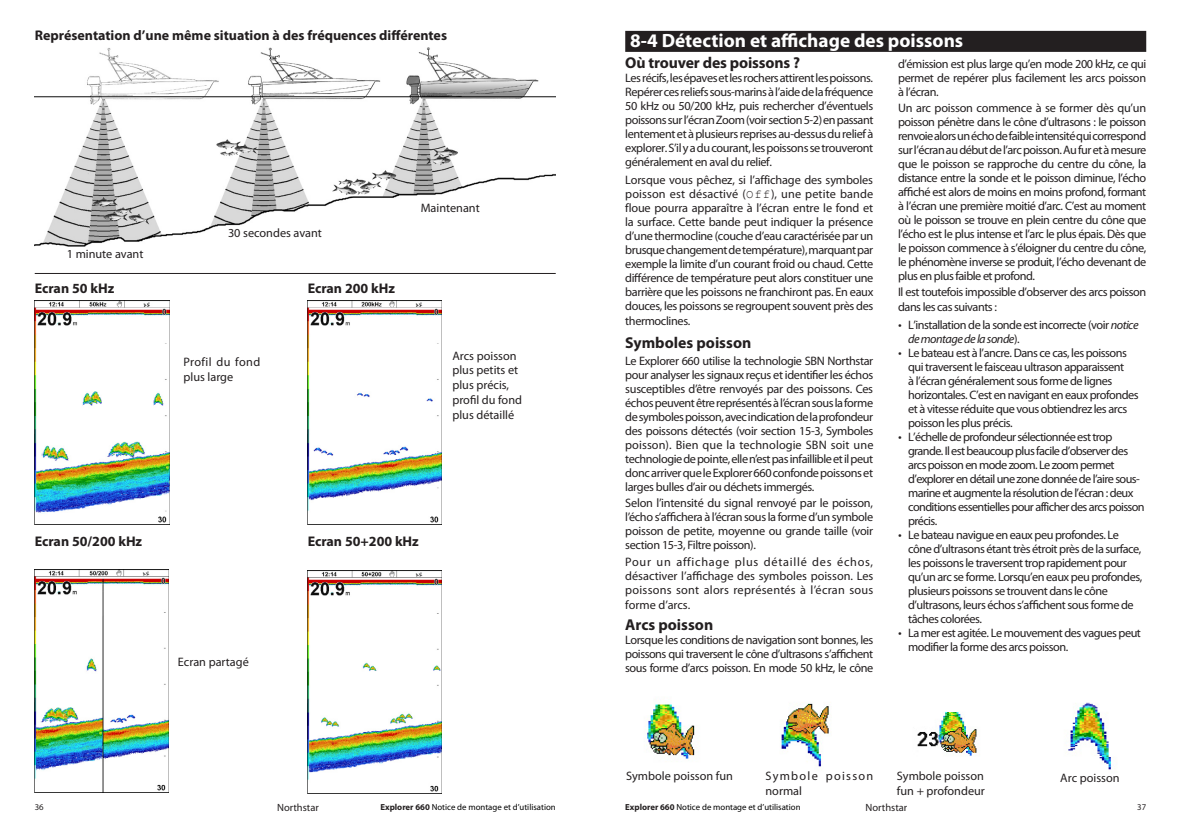
<style>
.page{position:relative;width:1181px;height:834px;background:#fff}
.page>*{position:absolute;margin:0;border:0;box-sizing:border-box;transform-origin:0 0}
.t1{font:700 19.25px "Myriad Pro";color:#fff}
.t2{font:700 15.75px "Myriad Pro";letter-spacing:-.005em;color:#231f20}
.t3{font:700 14px "Myriad Pro";color:#231f20}
.t4{font:12.25px/14px "Myriad Pro";letter-spacing:-.04em;color:#231f20;text-align:justify}
.t5{font:12.25px/14.7px "Myriad Pro";color:#231f20}
.t6{font:12.25px/14.7px "Myriad Pro";letter-spacing:.02em;color:#231f20}
.t7{font:12.25px/14.7px "Myriad Pro";letter-spacing:.105em;color:#231f20}
.t8{font:10.5px "Futura BT";color:#231f20}
.t9{font:8.75px "Myriad Pro";color:#000}
.t10{font:8.75px "Myriad Pro";color:#231f20}
.s1{font-family:"Courier New"}
.s2{font-family:"Times New Roman";font-size:10.5px}
.s3{font-style:italic}
.s4{font-weight:700;color:#231f20}
</style>
<div class="page">
<div style="left:625px;top:31px;width:521px;height:21px;background:#231f20"></div>
<img style="left:647px;top:704px;width:52px;height:56px">
<img style="left:781px;top:703px;width:48px;height:64px">
<img style="left:917px;top:712px;width:60px;height:44px">
<img style="left:1066px;top:702px;width:46px;height:68px">
<img style="left:35px;top:48px;width:520px;height:199px">
<hr style="left:35px;top:273px;width:521px;height:1px;background:#231f20">
<img style="left:35px;top:301px;width:134px;height:222px">
<img style="left:35px;top:569px;width:133px;height:223px">
<img style="left:308px;top:300px;width:134px;height:224px">
<img style="left:308px;top:570px;width:133px;height:222px">
<p class="t3" style="left:35px;top:28px;width:414px">Représentation d’une même situation à des fréquences différentes</p>
<p class="t5" style="left:67px;top:247px;width:78px">1 minute avant</p>
<p class="t3" style="left:35px;top:281px;width:81px">Ecran 50 kHz</p>
<p class="t5" style="left:228px;top:226px;width:95px">30 secondes avant</p>
<p class="t3" style="left:308px;top:281px;width:89px">Ecran 200 kHz</p>
<p class="t5" style="left:421px;top:201px;width:61px">Maintenant</p>
<p class="t6" style="left:183px;top:355px;width:78px">Profil du fond plus large</p>
<p class="t5" style="left:452px;top:348px;width:71px">Arcs poisson plus petits et plus précis, profil du fond plus détaillé</p>
<p class="t3" style="left:35px;top:533px;width:109px">Ecran 50/200 kHz</p>
<p class="t3" style="left:308px;top:533px;width:113px">Ecran 50+200 kHz</p>
<p class="t5" style="left:178px;top:654px;width:72px">Ecran partagé</p>
<h1 class="t1" style="left:630px;top:29px;width:335px">8-4 Détection et affichage des poissons</h1>
<p class="t2" style="left:625px;top:54px;width:177px">Où trouver des poissons ?</p>
<p class="t4" style="left:625px;top:71px;width:250px">Les récifs, les épaves et les rochers attirent les poissons.<br>Repérer ces reliefs sous-marins à l’aide de la fréquence 50 kHz ou 50/200 kHz, puis rechercher d’éventuels poissons sur l’écran Zoom (voir section 5-2) en passant lentement et à plusieurs reprises au-dessus du relief à explorer. S’il y a du courant, les poissons se trouveront généralement en aval du relief.</p>
<p class="t4" style="left:625px;top:173px;width:250px">Lorsque vous pêchez, si l’affichage des symboles poisson est désactivé (<span class="s1">Off</span>), une petite bande floue pourra apparaître à l’écran entre le fond et la surface. Cette bande peut indiquer la présence d’une thermocline (couche d’eau caractérisée par un brusque changement de température), marquant par exemple la limite d’un courant froid ou chaud. Cette différence de température peut alors constituer une barrière que les poissons ne franchiront pas. En eaux douces, les poissons se regroupent souvent près des thermoclines.</p>
<p class="t2" style="left:625px;top:334px;width:128px">Symboles poisson</p>
<p class="t4" style="left:625px;top:354px;width:250px">Le Explorer 660 utilise la technologie SBN Northstar pour analyser les signaux reçus et identifier les échos susceptibles d’être renvoyés par des poissons. Ces échos peuvent être représentés à l’écran sous la forme de symboles poisson, avec indication de la profondeur des poissons détectés (voir section 15-3, Symboles poisson). Bien que la technologie SBN soit une technologie de pointe, elle n’est pas infaillible et il peut donc arriver que le Explorer 660 confonde poissons et larges bulles d’air ou déchets immergés.</p>
<p class="t4" style="left:625px;top:496px;width:249px">Selon l’intensité du signal renvoyé par le poisson, l’écho s’affichera à l’écran sous la forme d’un symbole poisson de petite, moyenne ou grande taille (voir section 15-3, Filtre poisson).</p>
<p class="t4" style="left:625px;top:554px;width:249px">Pour un affichage plus détaillé des échos, désactiver l’affichage des symboles poisson. Les poissons sont alors représentés à l’écran sous forme d’arcs.</p>
<p class="t2" style="left:625px;top:615px;width:90px">Arcs poisson</p>
<p class="t4" style="left:625px;top:633px;width:249px">Lorsque les conditions de navigation sont bonnes, les poissons qui traversent le cône d’ultrasons s’affichent sous forme d’arcs poisson. En mode 50 kHz, le cône</p>
<p class="t4" style="left:898px;top:57px;width:250px">d’émission est plus large qu’en mode 200 kHz, ce qui permet de repérer plus facilement les arcs poisson à l’écran.</p>
<p class="t4" style="left:898px;top:101px;width:250px">Un arc poisson commence à se former dès qu’un poisson pénètre dans le cône d’ultrasons : le poisson renvoie alors un écho de faible intensité qui correspond sur l’écran au début de l’arc poisson. Au fur et à mesure que le poisson se rapproche du centre du cône, la distance entre la sonde et le poisson diminue, l’écho affiché est alors de moins en moins profond, formant à l’écran une première moitié d’arc. C’est au moment où le poisson se trouve en plein centre du cône que l’écho est le plus intense et l’arc le plus épais. Dès que le poisson commence à s’éloigner du centre du cône, le phénomène inverse se produit, l’écho devenant de plus en plus faible et profond.</p>
<p class="t4" style="left:898px;top:285px;width:250px;line-height:14.7px">Il est toutefois impossible d’observer des arcs poisson dans les cas suivants :</p>
<p class="t4" style="left:908px;top:318px;width:232px;text-indent:-10px"><span class="s2">•</span> L’installation de la sonde est incorrecte (voir <span class="s3">notice de montage de la sonde</span>).</p>
<p class="t4" style="left:908px;top:346px;width:232px;text-align:left;text-indent:-10px"><span class="s2">•</span> Le bateau est à l’ancre. Dans ce cas, les poissons qui traversent le faisceau ultrason apparaissent<br>à l’écran généralement sous forme de lignes horizontales. C’est en navigant en eaux profondes et à vitesse réduite que vous obtiendrez les arcs poisson les plus précis.</p>
<p class="t4" style="left:908px;top:430px;width:238px;text-align:left;text-indent:-10px"><span class="s2">•</span> L’échelle de profondeur sélectionnée est trop grande. Il est beaucoup plus facile d’observer des arcs poisson en mode zoom. Le zoom permet d’explorer en détail une zone donnée de l’aire sous&shy;marine et augmente la résolution de l’écran : deux conditions essentielles pour afficher des arcs poisson précis.</p>
<p class="t4" style="left:908px;top:528px;width:236px;text-align:left;text-indent:-10px"><span class="s2">•</span> Le bateau navigue en eaux peu profondes. Le cône d’ultrasons étant très étroit près de la surface, les poissons le traversent trop rapidement pour qu’un arc se forme. Lorsqu’en eaux peu profondes, plusieurs poissons se trouvent dans le cône d’ultrasons, leurs échos s’affichent sous forme de tâches colorées.</p>
<p class="t4" style="left:908px;top:626px;width:234px;text-indent:-10px"><span class="s2">•</span> La mer est agitée. Le mouvement des vagues peut modifier la forme des arcs poisson.</p>
<p class="t5" style="left:626px;top:769px;width:108px">Symbole poisson fun</p>
<p class="t7" style="left:765px;top:769px;width:109px">Symbole poisson normal</p>
<p class="t5" style="left:897px;top:769px;width:89px">Symbole poisson</p>
<p class="t5" style="left:1060px;top:770px;width:61px">Arc poisson</p>
<p class="t5" style="left:897px;top:783px;width:89px">fun + profondeur</p>
<p class="t10" style="left:35px;top:801px;width:10px">36</p>
<p class="t8" style="left:277px;top:801px;width:43px">Northstar</p>
<p class="t9" style="left:380px;top:801px;width:177px"><span class="s4">Explorer 660</span> Notice de montage et d’utilisation</p>
<p class="t9" style="left:625px;top:801px;width:177px"><span class="s4">Explorer 660</span> Notice de montage et d’utilisation</p>
<p class="t8" style="left:865px;top:801px;width:43px">Northstar</p>
<p class="t10" style="left:1137px;top:801px;width:10px">37</p>
</div>
